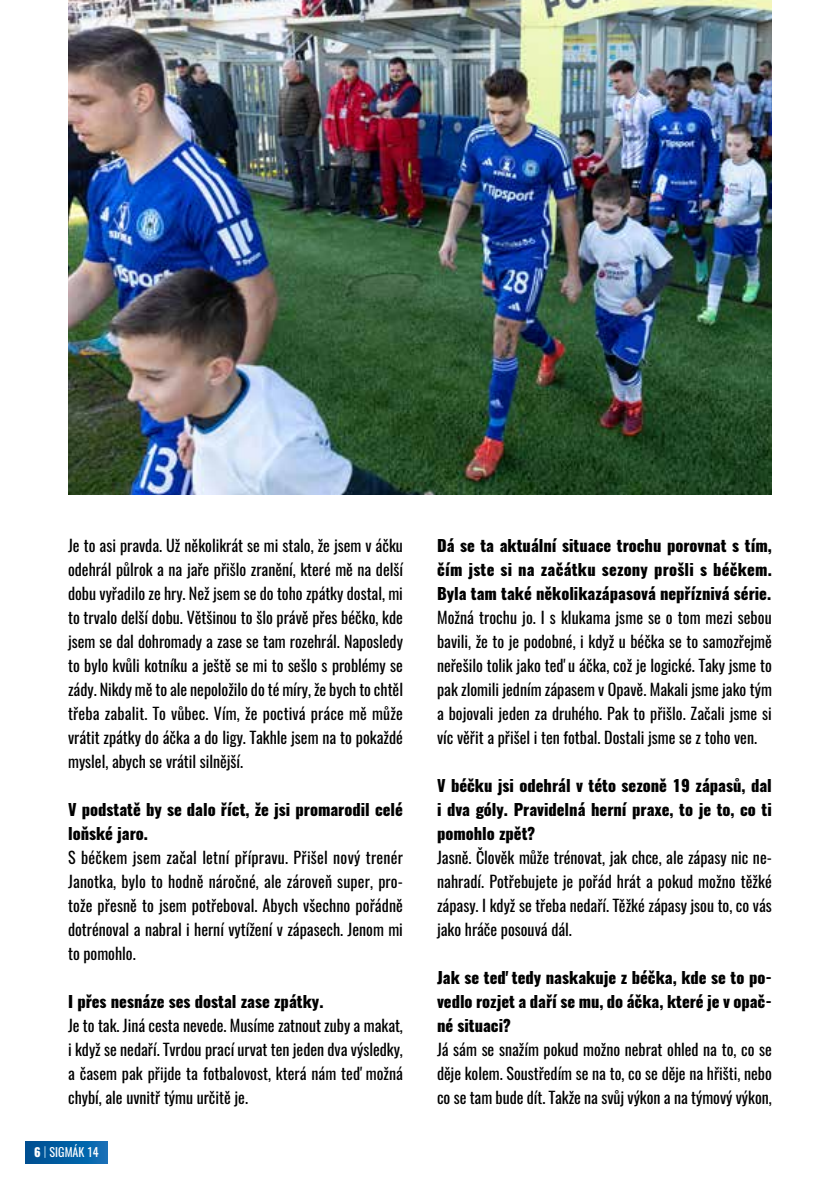
<style>
.page{position:relative;width:840px;height:1191px;background:#fff}
.page>*{position:absolute;margin:0;border:0;box-sizing:border-box;transform-origin:0 0}
.t1{font:16px/24px "Oswald";color:#000;text-align:justify}
.t2{font:800 16px/24px "Oswald";color:#000;text-align:justify}
.t3{font:12px "Oswald";color:#fff}
.s1{font-weight:800}
.s2{font-weight:300;color:#c9e9fb}
</style>
<div class="page">
<img style="left:68px;top:0;width:703px;height:495px">
<div style="left:26px;top:1141px;width:81px;height:22px;background:linear-gradient(to right,#004e91,#0c6fb6)"></div>
<p class="t1" style="left:68px;top:534px;width:336px">Je to asi pravda. Už několikrát se mi stalo, že jsem v áčku odehrál půlrok a na jaře přišlo zranění, které mě na delší dobu vyřadilo ze hry. Než jsem se do toho zpátky dostal, mi to trvalo delší dobu. Většinou to šlo právě přes béčko, kde jsem se dal dohromady a zase se tam rozehrál. Naposledy to bylo kvůli kotníku a ještě se mi to sešlo s problémy se zády. Nikdy mě to ale nepoložilo do té míry, že bych to chtěl třeba zabalit. To vůbec. Vím, že poctivá práce mě může vrátit zpátky do áčka a do ligy. Takhle jsem na to pokaždé myslel, abych se vrátil silnější.</p>
<p class="t2" style="left:68px;top:798px;width:336px">V podstatě by se dalo říct, že jsi promarodil celé loňské jaro.</p>
<p class="t1" style="left:68px;top:846px;width:336px">S béčkem jsem začal letní přípravu. Přišel nový trenér Janotka, bylo to hodně náročné, ale zároveň super, pro&shy;tože přesně to jsem potřeboval. Abych všechno pořádně dotrénoval a nabral i herní vytížení v zápasech. Jenom mi to pomohlo.</p>
<p class="t2" style="left:68px;top:990px;width:257px">I přes nesnáze ses dostal zase zpátky.</p>
<p class="t1" style="left:68px;top:1014px;width:336px">Je to tak. Jiná cesta nevede. Musíme zatnout zuby a makat, i když se nedaří. Tvrdou prací urvat ten jeden dva výsledky, a časem pak přijde ta fotbalovost, která nám teď možná chybí, ale uvnitř týmu určitě je.</p>
<p class="t3" style="left:34px;top:1144px;width:66px"><span class="s1">6</span> <span class="s2">|</span> SIGMÁK 14</p>
<p class="t2" style="left:437px;top:534px;width:336px">Dá se ta aktuální situace trochu porovnat s tím, čím jste si na začátku sezony prošli s béčkem.<br>Byla tam také několikazápasová nepříznivá série.</p>
<p class="t1" style="left:437px;top:606px;width:336px">Možná trochu jo. I s klukama jsme se o tom mezi sebou bavili, že to je podobné, i když u béčka se to samozřejmě neřešilo tolik jako teď u áčka, což je logické. Taky jsme to pak zlomili jedním zápasem v Opavě. Makali jsme jako tým a bojovali jeden za druhého. Pak to přišlo. Začali jsme si víc věřit a přišel i ten fotbal. Dostali jsme se z toho ven.</p>
<p class="t2" style="left:437px;top:774px;width:336px">V béčku jsi odehrál v této sezoně 19 zápasů, dal i dva góly. Pravidelná herní praxe, to je to, co ti pomohlo zpět?</p>
<p class="t1" style="left:437px;top:846px;width:336px">Jasně. Člověk může trénovat, jak chce, ale zápasy nic ne&shy;nahradí. Potřebujete je pořád hrát a pokud možno těžké zápasy. I když se třeba nedaří. Těžké zápasy jsou to, co vás jako hráče posouvá dál.</p>
<p class="t2" style="left:437px;top:966px;width:336px">Jak se teď tedy naskakuje z béčka, kde se to po&shy;vedlo rozjet a daří se mu, do áčka, které je v opač&shy;né situaci?</p>
<p class="t1" style="left:437px;top:1038px;width:336px">Já sám se snažím pokud možno nebrat ohled na to, co se děje kolem. Soustředím se na to, co se děje na hřišti, nebo co se tam bude dít. Takže na svůj výkon a na týmový výkon,</p>
</div>
